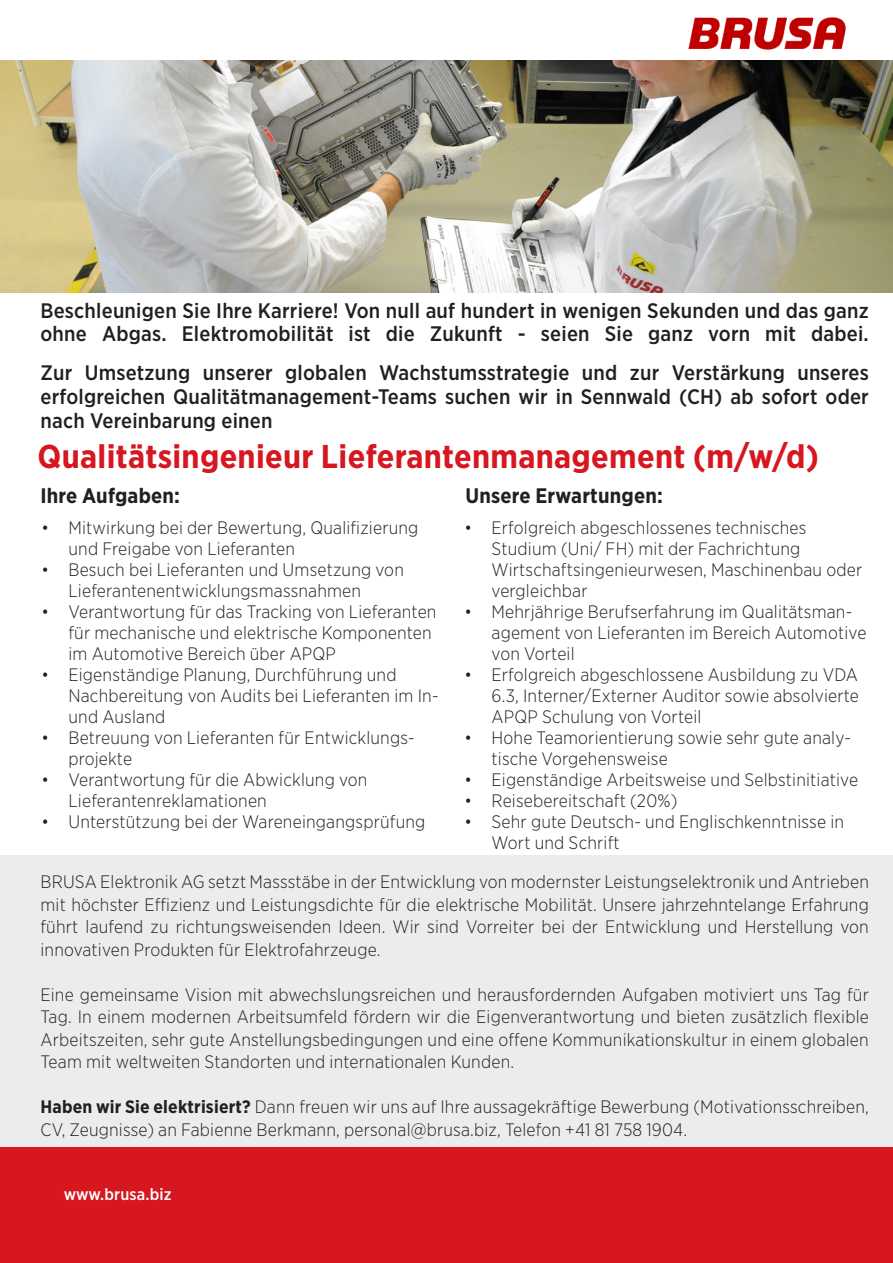
<style>
.page{position:relative;width:893px;height:1263px;background:#fff}
.page>*{position:absolute;margin:0;border:0;box-sizing:border-box;transform-origin:0 0}
.t1{font:700 33px "Gotham Narrow";letter-spacing:.01em;color:#d7171f}
.t2{font:500 21px/24px "Gotham Narrow";letter-spacing:.01em;color:#231f20}
.t3{font:700 21px "Gotham Narrow";letter-spacing:.01em;color:#231f20}
.t4{font:300 18px/21px "Gotham Narrow";letter-spacing:.01em;color:#231f20}
.u-tit_w{font:500 16.5px "Gotham Narrow";letter-spacing:.01em;color:#fff}
.s1{font-weight:700}
</style>
<div class="page">
<div style="left:0;top:855px;width:893px;height:408px;background:#ececee"></div>
<div style="left:0;top:1148px;width:893px;height:115px;background:#d7171f"></div>
<img style="left:0;top:61px;width:893px;height:231px">
<img style="left:688px;top:18px;width:157px;height:32px">
<p class="t2" style="left:40px;top:299px;width:830px;line-height:22.5px">Beschleunigen Sie Ihre Karriere! Von null auf hundert in wenigen Sekunden und das ganz ohne Abgas. Elektromobilität ist die Zukunft - seien Sie ganz vorn mit dabei.</p>
<p class="t2" style="left:40px;top:360px;width:830px;text-align:justify">Zur Umsetzung unserer globalen Wachstumsstrategie und zur Verstärkung unseres erfolgreichen Qualitätmanagement-Teams suchen wir in Sennwald (CH) ab sofort oder nach Vereinbarung einen</p>
<p class="t1" style="left:37px;top:435px;width:783px">Qualitätsingenieur Lieferantenmanagement (m/w/d)</p>
<p class="t3" style="left:40px;top:482px;width:141px">Ihre Aufgaben:</p>
<p class="t3" style="left:465px;top:482px;width:199px">Unsere Erwartungen:</p>
<p class="t4" style="left:68px;top:517px;width:351px;text-indent:-27px">• Mitwirkung bei der Bewertung, Qualifizierung und Freigabe von Lieferanten</p>
<p class="t4" style="left:68px;top:559px;width:337px;text-indent:-27px">• Besuch bei Lieferanten und Umsetzung von<br>Lieferantenentwicklungsmassnahmen</p>
<p class="t4" style="left:68px;top:601px;width:370px;text-indent:-27px">• Verantwortung für das Tracking von Lieferanten für mechanische und elektrische Komponenten im Automotive Bereich über APQP</p>
<p class="t4" style="left:68px;top:664px;width:372px;text-indent:-27px">• Eigenständige Planung, Durchführung und<br>Nachbereitung von Audits bei Lieferanten im In&shy;und Ausland</p>
<p class="t4" style="left:68px;top:727px;width:348px;text-indent:-27px">• Betreuung von Lieferanten für Entwicklungs&shy;projekte</p>
<p class="t4" style="left:68px;top:769px;width:300px;text-indent:-27px">• Verantwortung für die Abwicklung von<br>Lieferantenreklamationen</p>
<p class="t4" style="left:41px;top:811px;width:385px">• Unterstützung bei der Wareneingangsprüfung</p>
<p class="t4" style="left:492px;top:517px;width:372px;text-indent:-27px">• Erfolgreich abgeschlossenes technisches Studium (Uni/ FH) mit der Fachrichtung Wirtschaftsingenieurwesen, Maschinenbau oder vergleichbar</p>
<p class="t4" style="left:492px;top:601px;width:376px;text-indent:-27px">• Mehrjährige Berufserfahrung im Qualitätsman&shy;agement von Lieferanten im Bereich Automotive von Vorteil</p>
<p class="t4" style="left:492px;top:664px;width:369px;text-align:justify;text-indent:-27px">• Erfolgreich abgeschlossene Ausbildung zu VDA 6.3, Interner/Externer Auditor sowie absolvierte APQP Schulung von Vorteil</p>
<p class="t4" style="left:492px;top:727px;width:361px;text-indent:-27px">• Hohe Teamorientierung sowie sehr gute analy&shy;tische Vorgehensweise</p>
<p class="t4" style="left:465px;top:769px;width:395px">• Eigenständige Arbeitsweise und Selbstinitiative</p>
<p class="t4" style="left:465px;top:790px;width:214px">• Reisebereitschaft (20%)</p>
<p class="t4" style="left:492px;top:811px;width:354px;text-indent:-27px">• Sehr gute Deutsch- und Englischkenntnisse in<br>Wort und Schrift</p>
<p class="t4" style="left:40px;top:870px;width:830px;line-height:22.5px;text-align:justify">BRUSA Elektronik AG setzt Massstäbe in der Entwicklung von modernster Leistungselektronik und Antrieben mit höchster Effizienz und Leistungsdichte für die elektrische Mobilität. Unsere jahrzehntelange Erfahrung führt laufend zu richtungsweisenden Ideen. Wir sind Vorreiter bei der Entwicklung und Herstellung von innovativen Produkten für Elektrofahrzeuge.</p>
<p class="t4" style="left:40px;top:982px;width:830px;line-height:22.5px;text-align:justify">Eine gemeinsame Vision mit abwechslungsreichen und herausfordernden Aufgaben motiviert uns Tag für Tag. In einem modernen Arbeitsumfeld fördern wir die Eigenverantwortung und bieten zusätzlich flexible Arbeitszeiten, sehr gute Anstellungsbedingungen und eine offene Kommunikationskultur in einem globalen Team mit weltweiten Standorten und internationalen Kunden.</p>
<p class="t4" style="left:40px;top:1095px;width:830px;line-height:22.5px"><span class="s1">Haben wir Sie elektrisiert?</span> Dann freuen wir uns auf Ihre aussagekräftige Bewerbung (Motivationsschreiben,<br>CV, Zeugnisse) an Fabienne Berkmann, personal@brusa.biz, Telefon +41 81 758 1904.</p>
<p class="u-tit_w" style="left:64px;top:1184px;width:109px">www.brusa.biz</p>
</div>
